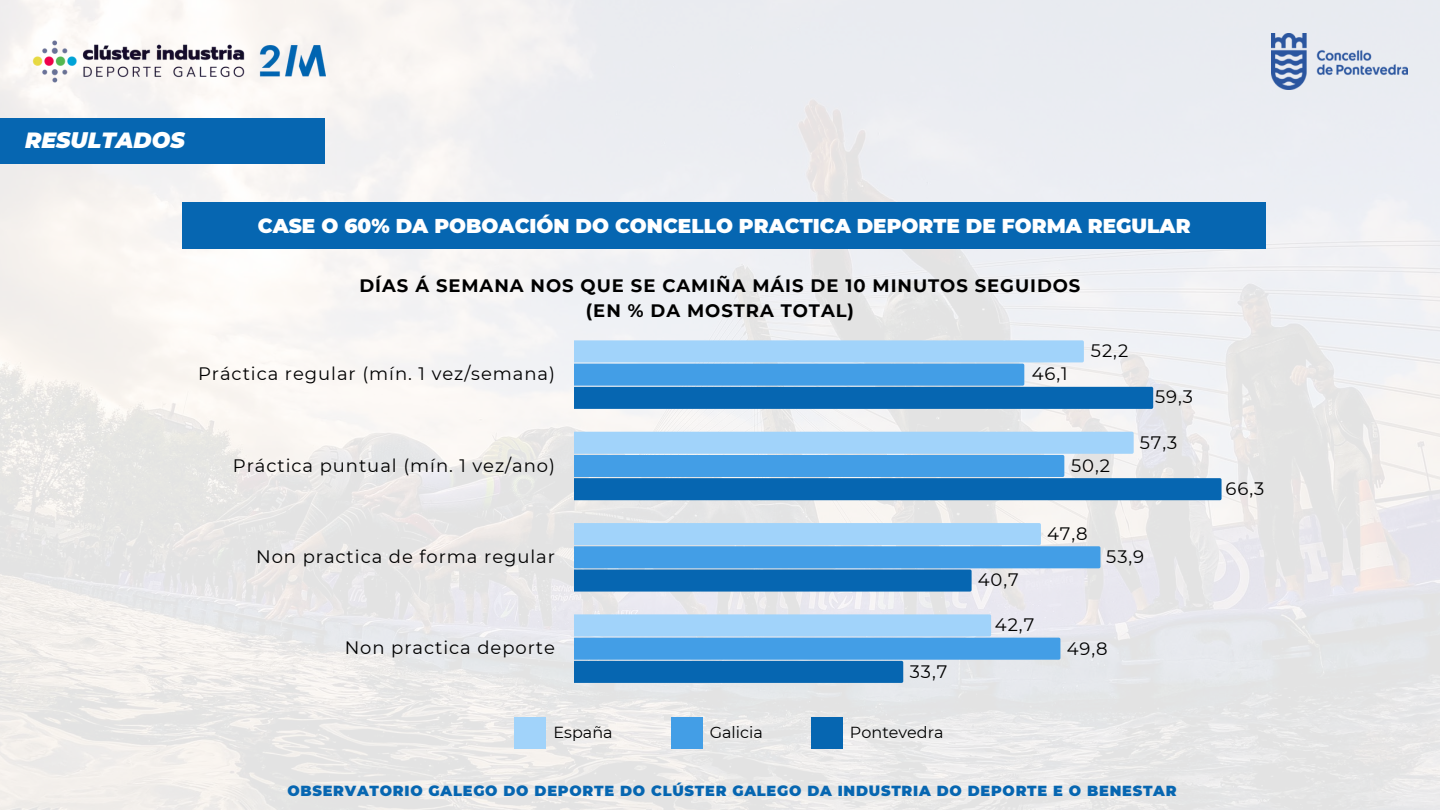
<style>
.page{position:relative;width:1440px;height:810px;background:#fff}
.page>*{position:absolute;margin:0;border:0;box-sizing:border-box;transform-origin:0 0}
.t1{font:italic 900 22px "Montserrat";color:#fff}
.t2{font:900 20px "Montserrat";color:#fff}
.t3{font:18px "Montserrat";letter-spacing:.05em;color:#000}
.t4{font:700 18px/24.8px "Montserrat";letter-spacing:.05em;color:#000;text-align:center}
.t5{font:16px "Montserrat";color:#000}
.t6{font:900 14.6px "Montserrat";letter-spacing:.05em;color:#0666b1}
</style>
<div class="page">
<img style="left:0;top:0;width:1440px;height:810px">
<img style="left:32px;top:31px;width:293px;height:61px">
<img style="left:1271px;top:34px;width:137px;height:55px">
<div style="left:0;top:119px;width:325px;height:45px;background:#0666b1"></div>
<div style="left:182px;top:203px;width:1084px;height:46px;background:#0666b1"></div>
<svg style="left:574px;top:340px;width:579px;height:69px;background:#63a7dc"></svg>
<svg style="left:574px;top:432px;width:648px;height:68px;background:#63a6db"></svg>
<svg style="left:574px;top:523px;width:526px;height:69px;background:#68abdf"></svg>
<svg style="left:574px;top:614px;width:486px;height:69px;background:#6eaee1"></svg>
<div style="left:515px;top:717px;width:31px;height:31px;background:#a1d3fa"></div>
<div style="left:671px;top:717px;width:32px;height:31px;background:#439ee6"></div>
<div style="left:811px;top:717px;width:32px;height:32px;background:#0666b1"></div>
<p class="t1" style="left:25px;top:127px;width:161px">RESULTADOS</p>
<p class="t2" style="left:258px;top:214px;width:934px">CASE O 60% DA POBOACIÓN DO CONCELLO PRACTICA DEPORTE DE FORMA REGULAR</p>
<h3 class="t4" style="left:360px;top:273px;width:722px">DÍAS Á SEMANA NOS QUE SE CAMIÑA MÁIS DE 10 MINUTOS SEGUIDOS (EN % DA MOSTRA TOTAL)</h3>
<h3 class="t3" style="left:198px;top:363px;width:358px">Práctica regular (mín. 1 vez/semana)</h3>
<h3 class="t3" style="left:1032px;top:363px;width:37px">46,1</h3>
<h3 class="t3" style="left:1091px;top:339px;width:39px">52,2</h3>
<h3 class="t3" style="left:233px;top:454px;width:324px">Práctica puntual (mín. 1 vez/ano)</h3>
<h3 class="t3" style="left:1071px;top:454px;width:40px">50,2</h3>
<h3 class="t3" style="left:1155px;top:386px;width:39px">59,3</h3>
<h3 class="t3" style="left:1140px;top:431px;width:39px">57,3</h3>
<h3 class="t3" style="left:1047px;top:522px;width:42px">47,8</h3>
<h3 class="t3" style="left:256px;top:546px;width:300px">Non practica de forma regular</h3>
<p class="t3" style="left:345px;top:636px;width:212px">Non practica deporte</p>
<h3 class="t3" style="left:910px;top:661px;width:39px">33,7</h3>
<h1 class="t5" style="left:554px;top:722px;width:61px">España</h1>
<p class="t5" style="left:710px;top:722px;width:55px">Galicia</p>
<h2 class="t5" style="left:850px;top:722px;width:95px">Pontevedra</h2>
<h3 class="t3" style="left:978px;top:569px;width:43px">40,7</h3>
<h3 class="t3" style="left:995px;top:614px;width:41px">42,7</h3>
<h3 class="t3" style="left:1106px;top:546px;width:39px">53,9</h3>
<h3 class="t3" style="left:1067px;top:637px;width:42px">49,8</h3>
<p class="t6" style="left:287px;top:782px;width:891px">OBSERVATORIO GALEGO DO DEPORTE DO CLÚSTER GALEGO DA INDUSTRIA DO DEPORTE E O BENESTAR</p>
<h3 class="t3" style="left:1226px;top:478px;width:40px">66,3</h3>
</div>
